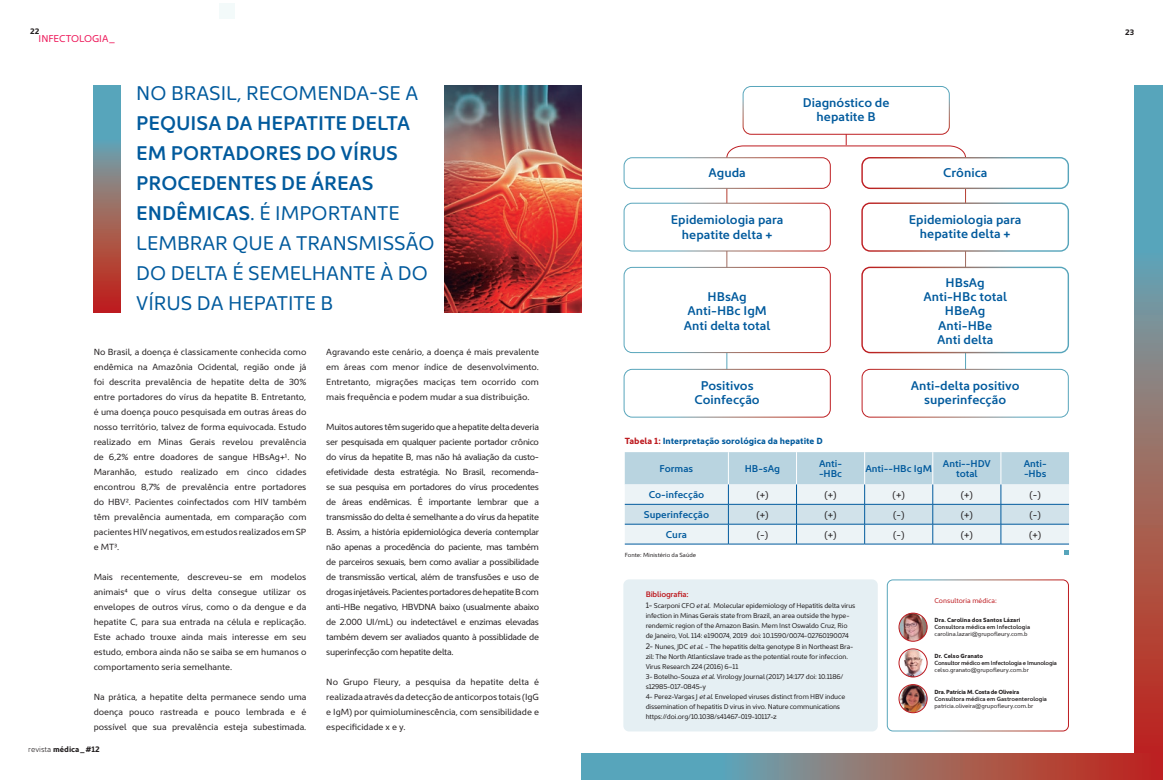
<style>
.page{position:relative;width:1163px;height:780px;background:#fff}
.page>*{position:absolute;margin:0;border:0;box-sizing:border-box;transform-origin:0 0}
.t1{font:20px/30px "Kyrial Sans Pro";color:#015a9d}
.t2{font:600 12.8px/14.2px "Kyrial Sans Pro";color:#015a9d;text-align:center}
.t3{font:600 10px/10px "Kyrial Sans Pro";color:#015a9d}
.t4{font:10px "Kyrial Sans Pro";color:#231f20}
.t5{font:10px "Kyrial Sans Pro";color:#ed1255}
.t6{font:9px/15px "Kyrial Sans Pro";color:#231f20;text-align:justify}
.t7{font:700 9px "Kyrial Sans Pro";color:#015a9d}
.t8{font:700 8px "Kyrial Sans Pro";color:#231f20}
.t9{font:600 8px "Kyrial Sans Pro";letter-spacing:-.02em;color:#bd1a1f}
.t10{font:7px/10px "Kyrial Sans Pro";letter-spacing:-.02em;color:#231f20}
.t11{font:7px "Kyrial Sans Pro";color:#bd1a1f}
.t12{font:6px/7px "Kyrial Sans Pro";color:#231f20}
.t13{font:600 6px/7px "Kyrial Sans Pro";letter-spacing:-.03em;color:#231f20}
.s1{font-weight:600}
.s2{font-weight:300}
.s3{color:#bd1a1f}
.s4{font-size:8px}
.s5{font-style:italic}
.s6{font-weight:700}
.s7{font-weight:400}
</style>
<div class="page">
<div style="left:219px;top:4px;width:16px;height:15px;background:#f3fafa"></div>
<svg style="left:94px;top:85px;width:27px;height:227px;background:#8c7172"></svg>
<img style="left:444px;top:85px;width:137px;height:227px">
<div style="left:886px;top:579px;width:182px;height:152px;border:1px solid #fff;border-radius:6px"></div>
<img style="left:898px;top:613px;width:29px;height:28px;border-radius:14px">
<div style="left:898px;top:613px;width:29px;height:28px;border:1px solid #bd1a1f;border-radius:50%"></div>
<img style="left:898px;top:648px;width:29px;height:29px;border-radius:14px">
<div style="left:898px;top:648px;width:29px;height:29px;border:1px solid #bd1a1f;border-radius:50%"></div>
<img style="left:898px;top:684px;width:29px;height:28px;border-radius:14px">
<div style="left:898px;top:684px;width:29px;height:29px;border:1px solid #bd1a1f;border-radius:50%"></div>
<svg style="left:624px;top:452px;width:444px;height:102px;background:#d0e1ea"></svg>
<div style="left:623px;top:579px;width:254px;height:152px;background:#e5eff3"></div>
<div style="left:742px;top:86px;width:207px;height:49px;border:1px solid #fff;border-radius:8px"></div>
<svg style="left:725px;top:145px;width:241px;height:269px"></svg>
<div style="left:624px;top:158px;width:206px;height:30px;background:#fff;border-radius:8px"></div>
<div style="left:623px;top:157px;width:207px;height:32px;border:1px solid #fff;border-radius:8px"></div>
<div style="left:862px;top:158px;width:206px;height:30px;background:#fff;border-radius:8px"></div>
<div style="left:861px;top:157px;width:207px;height:32px;border:1px solid #fff;border-radius:8px"></div>
<div style="left:624px;top:203px;width:206px;height:48px;background:#fff;border-radius:8px"></div>
<div style="left:623px;top:203px;width:207px;height:48px;border:1px solid #fff;border-radius:8px"></div>
<div style="left:862px;top:203px;width:206px;height:48px;background:#fff;border-radius:8px"></div>
<div style="left:861px;top:202px;width:207px;height:50px;border:1px solid #fff;border-radius:8px"></div>
<div style="left:624px;top:267px;width:206px;height:85px;background:#fff;border-radius:8px"></div>
<div style="left:623px;top:267px;width:207px;height:86px;border:1px solid #fff;border-radius:8px"></div>
<div style="left:862px;top:267px;width:206px;height:85px;background:#fff;border-radius:8px"></div>
<div style="left:861px;top:267px;width:207px;height:86px;border:1px solid #fff;border-radius:8px"></div>
<div style="left:624px;top:369px;width:206px;height:48px;background:#fff;border-radius:8px"></div>
<div style="left:623px;top:369px;width:207px;height:48px;border:1px solid #fff;border-radius:8px"></div>
<div style="left:862px;top:369px;width:206px;height:48px;background:#fff;border-radius:8px"></div>
<div style="left:861px;top:369px;width:207px;height:48px;border:1px solid #fff;border-radius:8px"></div>
<svg style="left:1134px;top:86px;width:28px;height:667px;background:#8a7475"></svg>
<svg style="left:581px;top:753px;width:581px;height:27px;background:#8b7374"></svg>
<p class="t8" style="left:30px;top:26px;width:11px">22</p>
<p class="t5" style="left:39px;top:32px;width:78px">INFECTOLOGIA_</p>
<p class="t1" style="left:136px;top:77px;width:300px">NO BRASIL, RECOMENDA-SE A<br><span class="s1">PEQUISA DA HEPATITE DELTA<br>EM PORTADORES DO VÍRUS<br>PROCEDENTES DE ÁREAS<br>ENDÊMICAS</span>. É IMPORTANTE<br>LEMBRAR QUE A TRANSMISSÃO<br>DO DELTA É SEMELHANTE À DO<br>VÍRUS DA HEPATITE B</p>
<p class="t6" style="left:94px;top:344px;width:214px">No Brasil, a doença é classicamente conhecida como endêmica na Amazônia Ocidental, região onde já foi descrita prevalência de hepatite delta de 30% entre portadores do vírus da hepatite B. Entretanto, é uma doença pouco pesquisada em outras áreas do nosso território, talvez de forma equivocada. Estudo realizado em Minas Gerais revelou prevalência de 6,2% entre doadores de sangue HBsAg+1. No Maranhão, estudo realizado em cinco cidades encontrou 8,7% de prevalência entre portadores do HBV2. Pacientes coinfectados com HIV também têm prevalência aumentada, em comparação com pacientes HIV negativos, em estudos realizados em SP e MT3.</p>
<p class="t6" style="left:94px;top:569px;width:214px">Mais recentemente, descreveu-se em modelos animais4 que o vírus delta consegue utilizar os envelopes de outros vírus, como o da dengue e da hepatite C, para sua entrada na célula e replicação.<br>Este achado trouxe ainda mais interesse em seu estudo, embora ainda não se saiba se em humanos o comportamento seria semelhante.</p>
<p class="t6" style="left:94px;top:689px;width:214px">Na prática, a hepatite delta permanece sendo uma doença pouco rastreada e pouco lembrada e é possível que sua prevalência esteja subestimada.</p>
<p class="t8" style="left:28px;top:743px;width:73px"><span class="s2">revista</span> médica_#12</p>
<p class="t6" style="left:326px;top:344px;width:214px">Agravando este cenário, a doença é mais prevalente em áreas com menor índice de desenvolvimento.<br>Entretanto, migrações maciças tem ocorrido com mais frequência e podem mudar a sua distribuição.</p>
<p class="t6" style="left:326px;top:419px;width:214px">Muitos autores têm sugerido que a hepatite delta deveria ser pesquisada em qualquer paciente portador crônico do vírus da hepatite B, mas não há avaliação da custo&shy;efetividade desta estratégia. No Brasil, recomenda&shy;se sua pesquisa em portadores do vírus procedentes de áreas endêmicas. É importante lembrar que a transmissão do delta é semelhante a do vírus da hepatite B. Assim, a história epidemiológica deveria contemplar não apenas a procedência do paciente, mas também de parceiros sexuais, bem como avaliar a possibilidade de transmissão vertical, além de transfusões e uso de drogas injetáveis. Pacientes portadores de hepatite B com anti-HBe negativo, HBVDNA baixo (usualmente abaixo de 2.000 UI/mL) ou indetectável e enzimas elevadas também devem ser avaliados quanto à possiblidade de superinfecção com hepatite delta.</p>
<p class="t6" style="left:326px;top:674px;width:214px">No Grupo Fleury, a pesquisa da hepatite delta é realizada através da detecção de anticorpos totais (IgG e IgM) por quimioluminescência, com sensibilidade e especificidade x e y.</p>
<p class="t2" style="left:802px;top:95px;width:88px">Diagnóstico de hepatite B</p>
<p class="t2" style="left:708px;top:165px;width:39px">Aguda</p>
<p class="t2" style="left:942px;top:165px;width:46px">Crônica</p>
<p class="t2" style="left:670px;top:212px;width:114px">Epidemiologia para hepatite delta +</p>
<p class="t2" style="left:908px;top:211px;width:114px">Epidemiologia para hepatite delta +</p>
<p class="t2" style="left:683px;top:289px;width:88px">HBsAg<br>Anti-HBc IgM<br>Anti delta total</p>
<p class="t2" style="left:923px;top:274px;width:85px">HBsAg<br>Anti-HBc total<br>HBeAg<br>Anti-HBe<br>Anti delta</p>
<p class="t2" style="left:694px;top:378px;width:67px">Positivos<br>Coinfecção</p>
<p class="t2" style="left:910px;top:378px;width:110px">Anti-delta positivo superinfecção</p>
<p class="t7" style="left:624px;top:434px;width:199px"><span class="s3">Tabela 1:</span> Interpretação sorológica da hepatite D</p>
<p class="t3" style="left:659px;top:463px;width:35px">Formas</p>
<p class="t3" style="left:744px;top:463px;width:37px">HB-sAg</p>
<p class="t3" style="left:818px;top:458px;width:25px">Anti--HBc</p>
<p class="t3" style="left:865px;top:463px;width:68px">Anti--HBc IgM</p>
<p class="t3" style="left:942px;top:458px;width:50px;text-align:center">Anti--HDV total</p>
<p class="t3" style="left:1023px;top:458px;width:25px">Anti--Hbs</p>
<p class="t3" style="left:648px;top:489px;width:57px">Co-infecção</p>
<p class="t4" style="left:756px;top:487px;width:14px">(+)</p>
<p class="t4" style="left:824px;top:487px;width:14px">(+)</p>
<p class="t4" style="left:892px;top:487px;width:14px">(+)</p>
<p class="t4" style="left:960px;top:487px;width:14px">(+)</p>
<p class="t4" style="left:1029px;top:487px;width:13px">(-)</p>
<p class="t3" style="left:643px;top:509px;width:67px">Superinfecção</p>
<p class="t4" style="left:756px;top:507px;width:14px">(+)</p>
<p class="t4" style="left:824px;top:507px;width:14px">(+)</p>
<p class="t4" style="left:892px;top:507px;width:13px">(-)</p>
<p class="t4" style="left:960px;top:507px;width:14px">(+)</p>
<p class="t4" style="left:1029px;top:507px;width:13px">(-)</p>
<p class="t3" style="left:666px;top:529px;width:23px">Cura</p>
<p class="t4" style="left:756px;top:527px;width:13px">(-)</p>
<p class="t4" style="left:824px;top:527px;width:14px">(+)</p>
<p class="t4" style="left:892px;top:527px;width:13px">(-)</p>
<p class="t4" style="left:960px;top:527px;width:14px">(+)</p>
<p class="t4" style="left:1028px;top:527px;width:14px">(+)</p>
<p class="t12" style="left:624px;top:551px;width:73px">Fonte: Ministério da Saúde</p>
<p class="t9" style="left:645px;top:588px;width:44px">Bibliografia:</p>
<p class="t10" style="left:645px;top:600px;width:211px"><span class="s4">1-</span> Scarponi CFO <span class="s5">et al.</span> Molecular epidemiology of Hepatitis delta virus infection in Minas Gerais state from Brazil, an area outside the hype&shy;rendemic region of the Amazon Basin. Mem Inst Oswaldo Cruz, Rio de Janeiro, Vol. 114: e190074, 2019 doi: 10.1590/0074-02760190074</p>
<p class="t10" style="left:645px;top:641px;width:209px"><span class="s4">2-</span> Nunes, JDC <span class="s5">et al</span>. - The hepatitis delta genotype 8 in Northeast Bra&shy;zil: The North Atlanticslave trade as the potential route for infeccion.<br>Virus Research 224 (2016) 6–11<br>3- Botelho-Souza <span class="s5">et al</span>. Virology Journal (2017) 14:177 doi: 10.1186/ s12985-017-0845-y<br>4- Perez-Vargas J <span class="s5">et al</span>. Enveloped viruses distinct from HBV induce dissemination of hepatitis D virus in vivo. Nature communications https://doi.org/10.1038/s41467-019-10117-z</p>
<p class="t11" style="left:934px;top:596px;width:64px">Consultoria médica:</p>
<p class="t12" style="left:934px;top:616px;width:97px"><span class="s6">Dra. Carolina dos Santos Lázari<br></span><span class="s1">Consultora médica em Infectologia </span>carolina.lazari@grupofleury.com.b</p>
<p class="t13" style="left:934px;top:652px;width:124px"><span class="s6">Dr. Celso Granato<br></span>Consultor médico em Infectologia e Imunologia <span class="s7">celso.granato@grupofleury.com.br</span></p>
<p class="t12" style="left:934px;top:688px;width:114px"><span class="s6">Dra. Patrícia M. Costa de Oliveira<br></span><span class="s1">Consultora médica em Gastroenterologia </span>patricia.oliveira@grupofleury.com.br</p>
<p class="t8" style="left:1125px;top:26px;width:11px">23</p>
</div>
